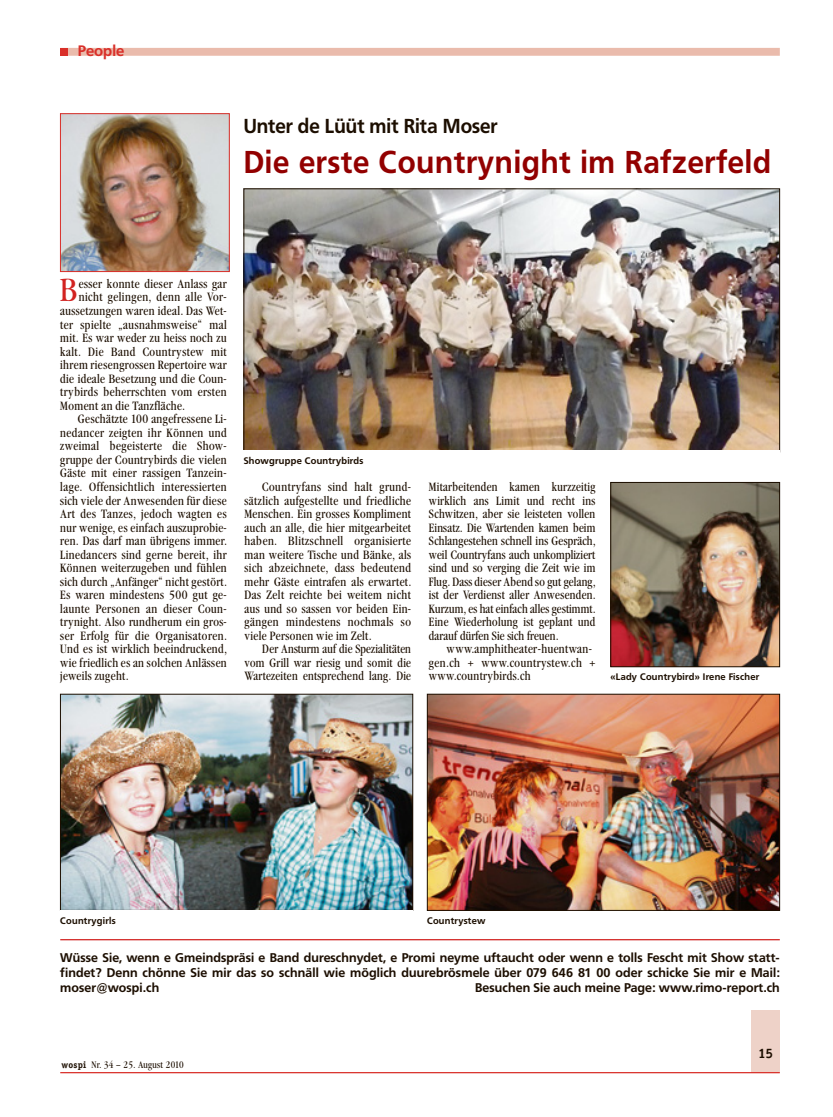
<style>
.page{position:relative;width:833px;height:1117px;background:#fff}
.page>*{position:absolute;margin:0;border:0;box-sizing:border-box;transform-origin:0 0}
.t1{font:31.5px "Garamond ITC Condensed BQ";color:#d22321}
.t2{font:700 31.25px "Frutiger BQ";letter-spacing:.03em;color:#920000;scale:.95 1}
.t3{font:700 20px "Frutiger BQ";color:#1c0e00;scale:.95 1}
.t4{font:700 15px "Frutiger BQ";color:#d92f29}
.t5{font:700 13.75px "Officina Serif";color:#1c0e00}
.t6{font:700 12.5px/15px "Frutiger BQ";letter-spacing:.01em;color:#1c0e00;text-align:justify}
.t7{font:11.88px/13.5px "Garamond ITC Condensed BQ";letter-spacing:.025em;color:#1c0e00;text-align:justify}
.t8{font:700 9.38px "Frutiger BQ";letter-spacing:.03em;color:#1c0e00}
.t9{font:9.38px "Garamond ITC Condensed BQ";letter-spacing:.025em;color:#1c0e00}
.s1{font-family:"Officina Serif";font-weight:700}
</style>
<div class="page">
<div style="left:60px;top:48px;width:720px;height:8px;background:#eabbac"></div>
<div style="left:751px;top:1009px;width:29px;height:63px;background:#eed2c8"></div>
<hr style="left:60px;top:1071px;width:720px;height:1px;background:#d92f29">
<div style="left:60px;top:48px;width:8px;height:8px;background:#d92f29"></div>
<img style="left:62px;top:695px;width:349px;height:213px">
<div style="left:60px;top:693px;width:353px;height:217px;border:1px solid #1c0e00"></div>
<img style="left:429px;top:695px;width:349px;height:213px">
<div style="left:427px;top:693px;width:353px;height:217px;border:1px solid #1c0e00"></div>
<img style="left:246px;top:190px;width:532px;height:260px">
<img style="left:62px;top:115px;width:165px;height:155px">
<div style="left:60px;top:113px;width:169px;height:159px;border:1px solid #d92f29"></div>
<hr style="left:60px;top:938px;width:720px;height:2px;background:#d22321">
<img style="left:612px;top:484px;width:166px;height:180px">
<div style="left:610px;top:482px;width:170px;height:184px;border:1px solid #1c0e00"></div>
<p class="t4" style="left:78px;top:44px;width:48px">People</p>
<h3 class="t3" style="left:244px;top:118px;width:269px">Unter de Lüüt mit Rita Moser</h3>
<h2 class="t2" style="left:244px;top:149px;width:556px">Die erste Countrynight im Rafzerfeld</h2>
<h1 class="t1" style="left:60px;top:278px;width:19px">B</h1>
<p class="t7" style="left:79px;top:278px;width:150px">esser konnte dieser Anlass gar</p>
<p class="t7" style="left:79px;top:292px;width:150px">nicht gelingen, denn alle Vor-</p>
<p class="t7" style="left:60px;top:305px;width:168px">aussetzungen waren ideal. Das Wet-</p>
<p class="t7" style="left:60px;top:319px;width:168px">ter spielte „ausnahmsweise“ mal</p>
<p class="t7" style="left:60px;top:332px;width:168px">mit. Es war weder zu heiss noch zu</p>
<p class="t7" style="left:60px;top:346px;width:168px">kalt. Die Band Countrystew mit</p>
<p class="t7" style="left:60px;top:359px;width:168px">ihrem riesengrossen Repertoire war</p>
<p class="t7" style="left:60px;top:373px;width:168px">die ideale Besetzung und die Coun-</p>
<p class="t7" style="left:60px;top:386px;width:168px">trybirds beherrschten vom ersten</p>
<p class="t7" style="left:60px;top:400px;width:126px">Moment an die Tanzfläche.</p>
<p class="t7" style="left:78px;top:413px;width:150px">Geschätzte 100 angefressene Li-</p>
<p class="t7" style="left:60px;top:427px;width:168px">nedancer zeigten ihr Können und</p>
<p class="t7" style="left:60px;top:440px;width:168px">zweimal begeisterte die Show-</p>
<p class="t7" style="left:60px;top:454px;width:168px">gruppe der Countrybirds die vielen</p>
<p class="t7" style="left:60px;top:467px;width:168px">Gäste mit einer rassigen Tanzein-</p>
<p class="t7" style="left:60px;top:481px;width:168px">lage. Offensichtlich interessierten</p>
<p class="t7" style="left:60px;top:494px;width:168px">sich viele der Anwesenden für diese</p>
<p class="t7" style="left:60px;top:508px;width:168px">Art des Tanzes, jedoch wagten es</p>
<p class="t7" style="left:60px;top:521px;width:168px">nur wenige, es einfach auszuprobie-</p>
<p class="t7" style="left:60px;top:535px;width:168px">ren. Das darf man übrigens immer.</p>
<p class="t7" style="left:60px;top:549px;width:168px">Linedancers sind gerne bereit, ihr</p>
<p class="t7" style="left:60px;top:562px;width:168px">Können weiterzugeben und fühlen</p>
<p class="t7" style="left:60px;top:576px;width:168px">sich durch „Anfänger“ nicht gestört.</p>
<p class="t7" style="left:60px;top:589px;width:168px">Es waren mindestens 500 gut ge-</p>
<p class="t7" style="left:60px;top:603px;width:168px">launte Personen an dieser Coun-</p>
<p class="t7" style="left:60px;top:616px;width:168px">trynight. Also rundherum ein gros-</p>
<p class="t7" style="left:60px;top:630px;width:168px">ser Erfolg für die Organisatoren.</p>
<p class="t7" style="left:60px;top:643px;width:168px">Und es ist wirklich beeindruckend,</p>
<p class="t7" style="left:60px;top:657px;width:168px">wie friedlich es an solchen Anlässen</p>
<p class="t7" style="left:60px;top:670px;width:70px">jeweils zugeht.</p>
<p class="t8" style="left:244px;top:457px;width:121px">Showgruppe Countrybirds</p>
<p class="t7" style="left:244px;top:481px;width:168px;text-indent:18px">Countryfans sind halt grund&shy;sätzlich aufgestellte und friedliche Menschen. Ein grosses Kompliment auch an alle, die hier mitgearbeitet haben. Blitzschnell organisierte man weitere Tische und Bänke, als sich abzeichnete, dass bedeutend mehr Gäste eintrafen als erwartet.<br>Das Zelt reichte bei weitem nicht aus und so sassen vor beiden Ein&shy;gängen mindestens nochmals so viele Personen wie im Zelt.</p>
<p class="t7" style="left:244px;top:643px;width:168px;text-indent:18px">Der Ansturm auf die Spezialitäten vom Grill war riesig und somit die Wartezeiten entsprechend lang. Die</p>
<p class="t7" style="left:429px;top:481px;width:168px">Mitarbeitenden kamen kurzzeitig wirklich ans Limit und recht ins Schwitzen, aber sie leisteten vollen Einsatz. Die Wartenden kamen beim Schlangestehen schnell ins Gespräch, weil Countryfans auch unkompliziert sind und so verging die Zeit wie im Flug. Dass dieser Abend so gut gelang, ist der Verdienst aller Anwesenden.<br>Kurzum, es hat einfach alles gestimmt.<br>Eine Wiederholung ist geplant und darauf dürfen Sie sich freuen.</p>
<p class="t7" style="left:429px;top:643px;width:168px;text-align:left;text-indent:18px">www.amphitheater-huentwan&shy;gen.ch + www.countrystew.ch + www.countrybirds.ch</p>
<p class="t8" style="left:610px;top:673px;width:150px">«Lady Countrybird» Irene Fischer</p>
<p class="t8" style="left:60px;top:916px;width:57px">Countrygirls</p>
<p class="t8" style="left:427px;top:916px;width:60px">Countrystew</p>
<p class="t6" style="left:60px;top:951px;width:721px">Wüsse Sie, wenn e Gmeindspräsi e Band dureschnydet, e Promi neyme uftaucht oder wenn e tolls Fescht mit Show statt&shy;findet? Denn chönne Sie mir das so schnäll wie möglich duurebrösmele über 079 646 81 00 oder schicke Sie mir e Mail: moser@wospi.ch</p>
<p class="t6" style="left:475px;top:981px;width:306px">Besuchen Sie auch meine Page: www.rimo-report.ch</p>
<p class="t9" style="left:61px;top:1060px;width:124px"><span class="s1">wospi</span> Nr. 34 – 25. August 2010</p>
<p class="t5" style="left:758px;top:1047px;width:17px">15</p>
</div>
